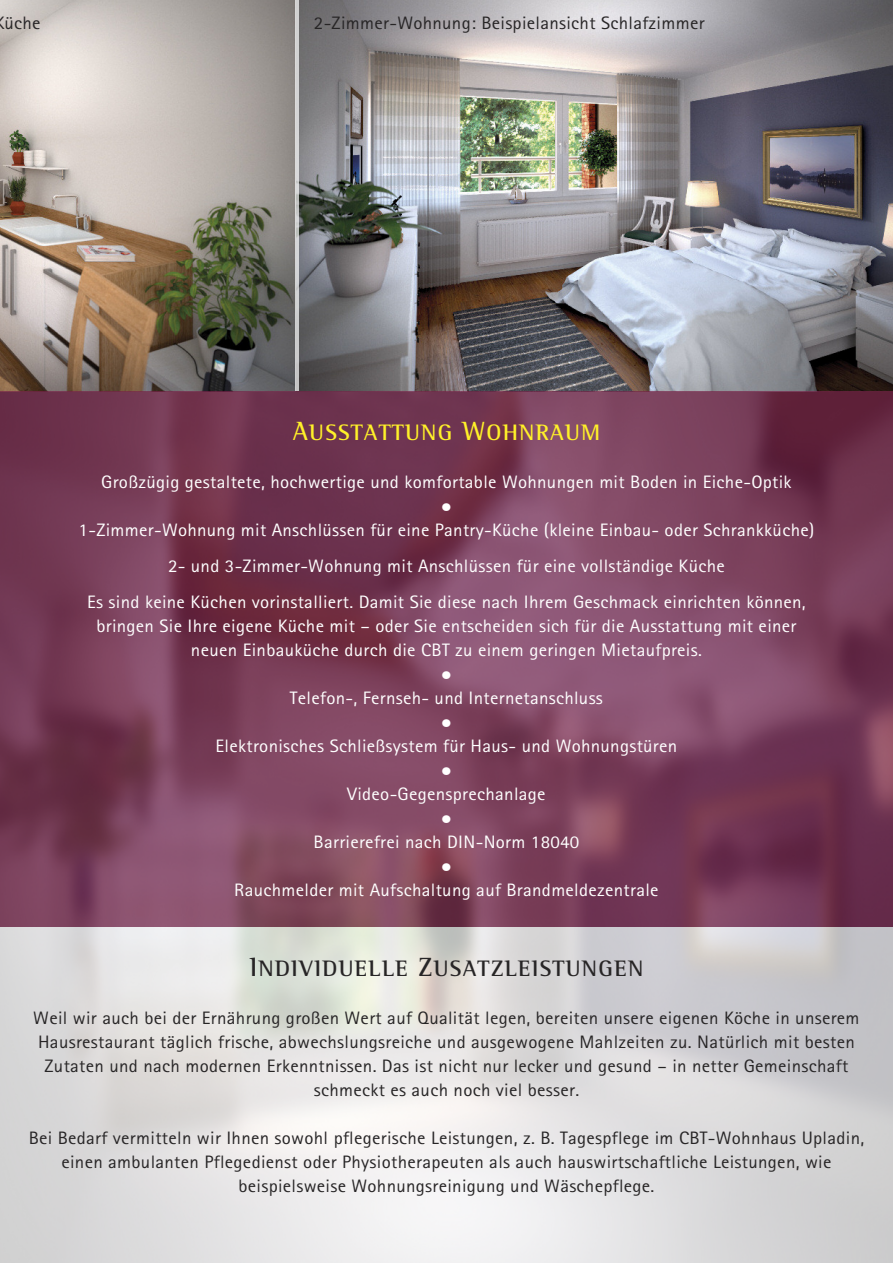
<style>
.page{position:relative;width:893px;height:1263px;background:#fff}
.page>*{position:absolute;margin:0;border:0;box-sizing:border-box;transform-origin:0 0}
.t1{font:700 22.95px "Rotis Semi Serif Std";letter-spacing:.05em;color:#272526}
.t2{font:700 22.95px "Rotis Semi Serif Std";letter-spacing:.05em;color:#fff129}
.t3{font:18px/36px "Rotis Sans Serif Std";letter-spacing:.015em;color:#fff;text-align:center;scale:1.05 1}
.t4{font:18px/24px "Rotis Sans Serif Std";letter-spacing:.015em;color:#272526;text-align:center;scale:1.05 1}
.s1{font-size:27px}
</style>
<div class="page">
<img style="left:0;top:0;width:893px;height:391px">
<div style="left:0;top:391px;width:893px;height:536px;background:#772449;opacity:.7"></div>
<div style="left:0;top:927px;width:893px;height:336px;background:#fff;opacity:.7"></div>
<hr style="left:295px;top:0;width:3px;height:391px;background:#fff;opacity:.7">
<svg style="left:442px;top:503px;width:9px;height:8px"></svg>
<svg style="left:442px;top:671px;width:9px;height:8px"></svg>
<svg style="left:442px;top:719px;width:9px;height:8px"></svg>
<svg style="left:442px;top:767px;width:9px;height:8px"></svg>
<svg style="left:442px;top:815px;width:9px;height:8px"></svg>
<svg style="left:442px;top:863px;width:9px;height:8px"></svg>
<p class="t4" style="left:-6px;top:13px;width:46px">Küche</p>
<p class="t4" style="left:314px;top:13px;width:374px">2-Zimmer-Wohnung: Beispielansicht Schlafzimmer</p>
<p class="t2" style="left:293px;top:424px;width:309px"><span class="s1">A</span>USSTATTUNG <span class="s1">W</span>OHNRAUM</p>
<p class="t3" style="left:101px;top:466px;width:659px">Großzügig gestaltete, hochwertige und komfortable Wohnungen mit Boden in Eiche-Optik</p>
<p class="t3" style="left:79px;top:514px;width:702px">1-Zimmer-Wohnung mit Anschlüssen für eine Pantry-Küche (kleine Einbau- oder Schrankküche)<br>2- und 3-Zimmer-Wohnung mit Anschlüssen für eine vollständige Küche<br>Es sind keine Küchen vorinstalliert. Damit Sie diese nach Ihrem Geschmack einrichten können,</p>
<p class="t3" style="left:96px;top:616px;width:668px;line-height:24px">bringen Sie Ihre eigene Küche mit – oder Sie entscheiden sich für die Ausstattung mit einer neuen Einbauküche durch die CBT zu einem geringen Mietaufpreis.</p>
<p class="t3" style="left:290px;top:682px;width:300px">Telefon-, Fernseh- und Internetanschluss</p>
<p class="t3" style="left:216px;top:730px;width:441px">Elektronisches Schließsystem für Haus- und Wohnungstüren</p>
<p class="t3" style="left:347px;top:778px;width:190px">Video-Gegensprechanlage</p>
<p class="t3" style="left:314px;top:826px;width:255px">Barrierefrei nach DIN-Norm 18040</p>
<p class="t3" style="left:234px;top:874px;width:406px">Rauchmelder mit Aufschaltung auf Brandmeldezentrale</p>
<p class="t1" style="left:250px;top:960px;width:395px"><span class="s1">I</span>NDIVIDUELLE <span class="s1">Z</span>USATZLEISTUNGEN</p>
<p class="t4" style="left:33px;top:1008px;width:788px">Weil wir auch bei der Ernährung großen Wert auf Qualität legen, bereiten unsere eigenen Köche in unserem Hausrestaurant täglich frische, abwechslungsreiche und ausgewogene Mahlzeiten zu. Natürlich mit besten Zutaten und nach modernen Erkenntnissen. Das ist nicht nur lecker und gesund – in netter Gemeinschaft schmeckt es auch noch viel besser.</p>
<p class="t4" style="left:29px;top:1128px;width:797px">Bei Bedarf vermitteln wir Ihnen sowohl pflegerische Leistungen, z. B. Tagespflege im CBT-Wohnhaus Upladin, einen ambulanten Pflegedienst oder Physiotherapeuten als auch hauswirtschaftliche Leistungen, wie beispielsweise Wohnungsreinigung und Wäschepflege.</p>
</div>
